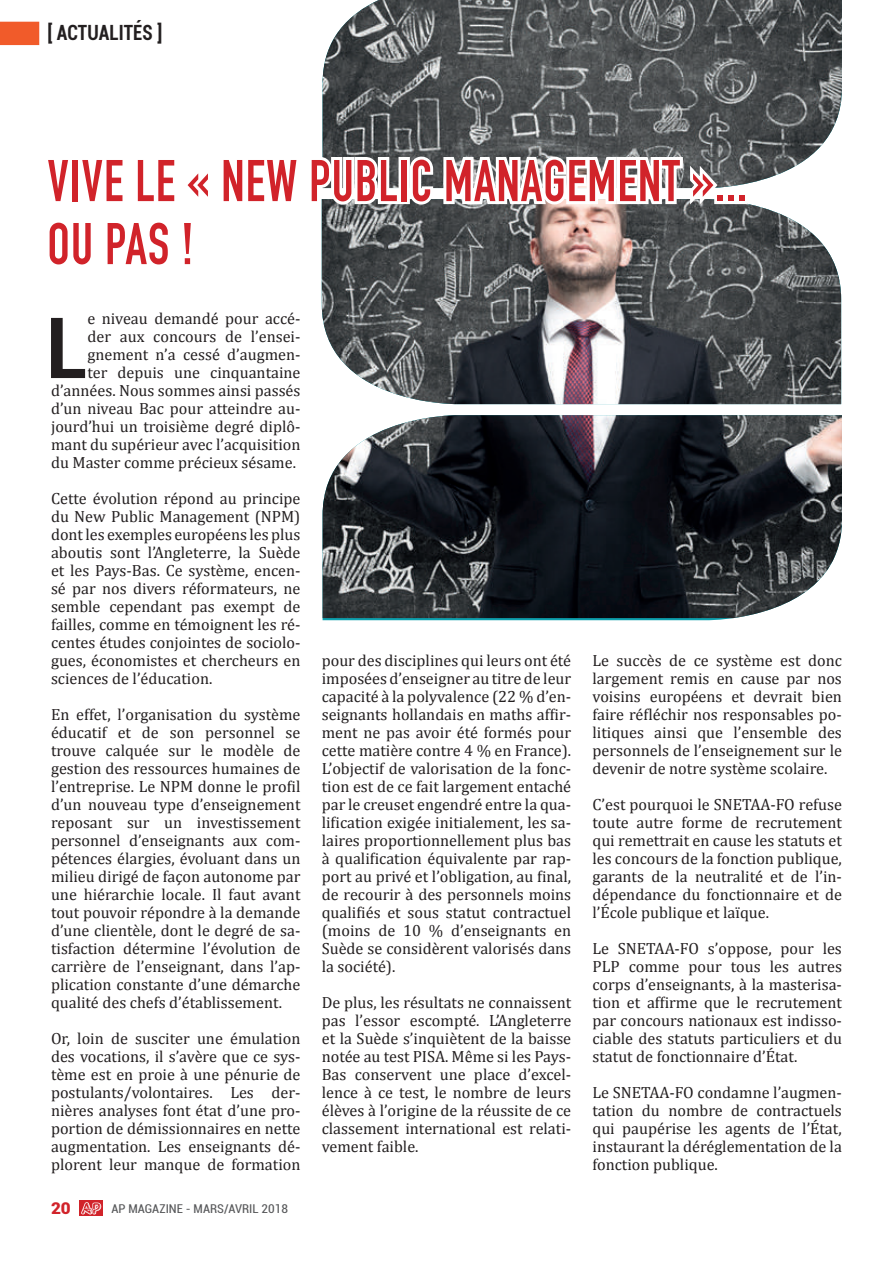
<style>
.page{position:relative;width:893px;height:1263px;background:#fff}
.page>*{position:absolute;margin:0;border:0;box-sizing:border-box;transform-origin:0 0}
.t1{font:700 condensed 84.6px "Roboto";color:#231f20}
.t2{font:700 57.75px/63px "DIN Condensed";letter-spacing:.02em;color:#d1232a;scale:.91 1}
.t3{font:700 condensed 21px "Roboto";letter-spacing:.01em;color:#231f20;scale:.9 1}
.t4{font:16.2px/18px "Cambria";color:#231f20;text-align:justify}
.t5{font:900 16.2px "Roboto";color:#d1232a;scale:1.06 1}
.t6{font:condensed 12.15px "Roboto";color:#57585a;scale:1.06 1}
</style>
<div class="page">
<img style="left:322px;top:0;width:520px;height:618px">
<svg style="left:80px;top:1201px;width:23px;height:15px"></svg>
<svg style="left:81px;top:1202px;width:20px;height:12px"></svg>
<svg style="left:0;top:22px;width:39px;height:23px"></svg>
<svg style="left:321px;top:152px;width:401px;height:120px"></svg>
<p class="t3" style="left:47px;top:18px;width:129px">[ ACTUALITÉS ]</p>
<h2 class="t2" style="left:47px;top:149px;width:770px">VIVE LE « NEW PUBLIC MANAGEMENT »...<br>OU PAS !</h2>
<p class="t4" style="left:51px;top:309px;width:251px;text-align:right">e niveau demandé pour accé-<br>der aux concours de l’ensei&shy;gnement n’a cessé d’augmen-<br>ter depuis une cinquantaine d’années. Nous sommes ainsi passés d’un niveau Bac pour atteindre au&shy;jourd’hui un troisième degré diplô&shy;mant du supérieur avec l’acquisition du Master comme précieux sésame.</p>
<p class="t4" style="left:51px;top:489px;width:251px">Cette évolution répond au principe du New Public Management (NPM) dont les exemples européens les plus aboutis sont l’Angleterre, la Suède et les Pays-Bas. Ce système, encen&shy;sé par nos divers réformateurs, ne semble cependant pas exempt de failles, comme en témoignent les ré&shy;centes études conjointes de sociolo&shy;gues, économistes et chercheurs en sciences de l’éducation.</p>
<p class="t4" style="left:51px;top:705px;width:251px">En effet, l’organisation du système éducatif et de son personnel se trouve calquée sur le modèle de gestion des ressources humaines de l’entreprise. Le NPM donne le profil d’un nouveau type d’enseignement reposant sur un investissement personnel d’enseignants aux com&shy;pétences élargies, évoluant dans un milieu dirigé de façon autonome par une hiérarchie locale. Il faut avant tout pouvoir répondre à la demande d’une clientèle, dont le degré de sa&shy;tisfaction détermine l’évolution de carrière de l’enseignant, dans l’ap&shy;plication constante d’une démarche qualité des chefs d’établissement.</p>
<p class="t4" style="left:51px;top:1029px;width:251px">Or, loin de susciter une émulation des vocations, il s’avère que ce sys&shy;tème est en proie à une pénurie de postulants/volontaires. Les der&shy;nières analyses font état d’une pro&shy;portion de démissionnaires en nette augmentation. Les enseignants dé&shy;plorent leur manque de formation</p>
<h1 class="t1" style="left:46px;top:289px;width:43px">L</h1>
<p class="t5" style="left:51px;top:1197px;width:20px">20</p>
<p class="t6" style="left:111px;top:1201px;width:168px">AP MAGAZINE - MARS/AVRIL 2018</p>
<p class="t4" style="left:322px;top:651px;width:251px">pour des disciplines qui leurs ont été imposées d’enseigner au titre de leur capacité à la polyvalence (22 % d’en&shy;seignants hollandais en maths affir&shy;ment ne pas avoir été formés pour cette matière contre 4 % en France).<br>L’objectif de valorisation de la fonc&shy;tion est de ce fait largement entaché par le creuset engendré entre la qua&shy;lification exigée initialement, les sa&shy;laires proportionnellement plus bas à qualification équivalente par rap&shy;port au privé et l’obligation, au final, de recourir à des personnels moins qualifiés et sous statut contractuel (moins de 10 % d’enseignants en Suède se considèrent valorisés dans la société).</p>
<p class="t4" style="left:322px;top:993px;width:251px">De plus, les résultats ne connaissent pas l’essor escompté. L’Angleterre et la Suède s’inquiètent de la baisse notée au test PISA. Même si les Pays-Bas conservent une place d’excel&shy;lence à ce test, le nombre de leurs élèves à l’origine de la réussite de ce classement international est relati&shy;vement faible.</p>
<p class="t4" style="left:592px;top:651px;width:251px">Le succès de ce système est donc largement remis en cause par nos voisins européens et devrait bien faire réfléchir nos responsables po&shy;litiques ainsi que l’ensemble des personnels de l’enseignement sur le devenir de notre système scolaire.</p>
<p class="t4" style="left:592px;top:795px;width:251px">C’est pourquoi le SNETAA-FO refuse toute autre forme de recrutement qui remettrait en cause les statuts et les concours de la fonction publique, garants de la neutralité et de l’in&shy;dépendance du fonctionnaire et de l’École publique et laïque.</p>
<p class="t4" style="left:592px;top:939px;width:251px">Le SNETAA-FO s’oppose, pour les PLP comme pour tous les autres corps d’enseignants, à la masterisa&shy;tion et affirme que le recrutement par concours nationaux est indisso&shy;ciable des statuts particuliers et du statut de fonctionnaire d’État.</p>
<p class="t4" style="left:592px;top:1083px;width:251px">Le SNETAA-FO condamne l’augmen&shy;tation du nombre de contractuels qui paupérise les agents de l’État, instaurant la déréglementation de la fonction publique.</p>
</div>
